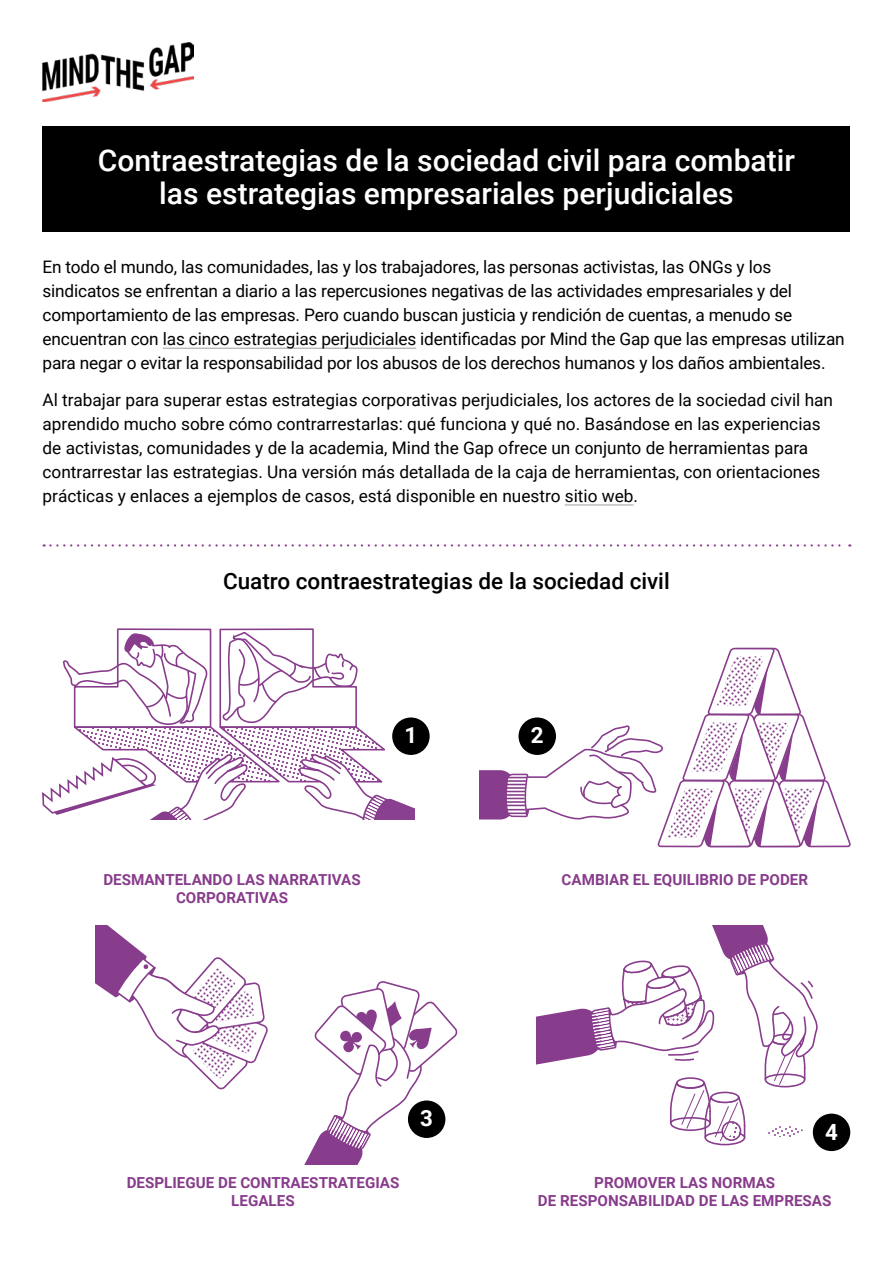
<style>
.page{position:relative;width:893px;height:1263px;background:#fff}
.page>*{position:absolute;margin:0;border:0;box-sizing:border-box;transform-origin:0 0}
.t1{font:500 30px/33px "Roboto";color:#fff;text-align:center}
.t2{font:500 22.5px "Roboto";color:#000}
.t3{font:700 22.35px "Roboto";color:#fff}
.t4{font:17.25px/24px "Roboto";letter-spacing:-.01em;color:#000}
.t5{font:700 15.15px/18.1px "Roboto";color:#883c8c;text-align:center}
</style>
<div class="page">
<img style="left:43px;top:43px;width:150px;height:59px">
<hr style="left:163px;top:348px;width:253px;height:1px;background:#9d9d9c">
<hr style="left:565px;top:505px;width:69px;height:1px;background:#9d9d9c">
<div style="left:43px;top:127px;width:807px;height:105px;background:#000"></div>
<svg style="left:479px;top:647px;width:371px;height:201px"></svg>
<hr style="left:507px;top:812px;width:20px;height:2px;background:#883c8c">
<div style="left:518px;top:717px;width:38px;height:38px;background:#000;border-radius:50%"></div>
<svg style="left:537px;top:925px;width:283px;height:221px"></svg>
<div style="left:813px;top:1113px;width:37px;height:38px;background:#000;border-radius:50%"></div>
<svg style="left:95px;top:925px;width:173px;height:165px"></svg>
<svg style="left:305px;top:981px;width:153px;height:183px"></svg>
<div style="left:408px;top:1100px;width:37px;height:38px;background:#000;border-radius:50%"></div>
<svg style="left:43px;top:628px;width:371px;height:191px"></svg>
<div style="left:392px;top:717px;width:38px;height:38px;background:#000;border-radius:50%"></div>
<svg style="left:44px;top:544px;width:806px;height:3px"></svg>
<h1 class="t1" style="left:98px;top:142px;width:699px">Contraestrategias de la sociedad civil para combatir las estrategias empresariales perjudiciales</h1>
<p class="t4" style="left:43px;top:254px;width:804px">En todo el mundo, las comunidades, las y los trabajadores, las personas activistas, las ONGs y los sindicatos se enfrentan a diario a las repercusiones negativas de las actividades empresariales y del comportamiento de las empresas. Pero cuando buscan justicia y rendición de cuentas, a menudo se encuentran con las cinco estrategias perjudiciales identificadas por Mind the Gap que las empresas utilizan para negar o evitar la responsabilidad por los abusos de los derechos humanos y los daños ambientales.</p>
<p class="t4" style="left:43px;top:387px;width:792px">Al trabajar para superar estas estrategias corporativas perjudiciales, los actores de la sociedad civil han aprendido mucho sobre cómo contrarrestarlas: qué funciona y qué no. Basándose en las experiencias de activistas, comunidades y de la academia, Mind the Gap ofrece un conjunto de herramientas para contrarrestar las estrategias. Una versión más detallada de la caja de herramientas, con orientaciones prácticas y enlaces a ejemplos de casos, está disponible en nuestro sitio web.</p>
<h2 class="t2" style="left:223px;top:565px;width:448px">Cuatro contraestrategias de la sociedad civil</h2>
<p class="t3" style="left:404px;top:720px;width:14px">1</p>
<p class="t3" style="left:531px;top:720px;width:14px">2</p>
<p class="t5" style="left:103px;top:870px;width:259px">DESMANTELANDO LAS NARRATIVAS<br>CORPORATIVAS</p>
<p class="t5" style="left:562px;top:870px;width:248px">CAMBIAR EL EQUILIBRIO DE PODER</p>
<p class="t3" style="left:420px;top:1103px;width:14px">3</p>
<p class="t3" style="left:825px;top:1116px;width:14px">4</p>
<p class="t5" style="left:127px;top:1173px;width:274px">DESPLIEGUE DE CONTRAESTRATEGIAS<br>LEGALES</p>
<p class="t5" style="left:538px;top:1173px;width:295px">PROMOVER LAS NORMAS<br>DE RESPONSABILIDAD DE LAS EMPRESAS</p>
</div>
